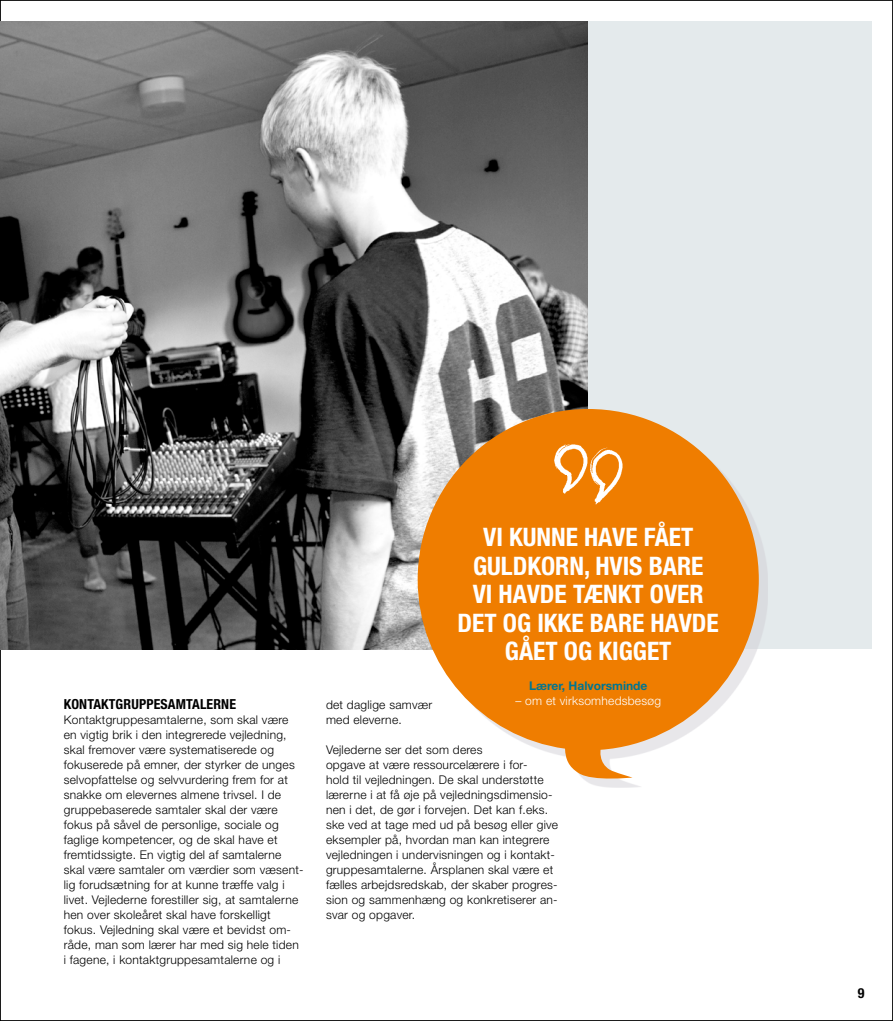
<style>
.page{position:relative;width:893px;height:1021px;background:#fff}
.page>*{position:absolute;margin:0;border:0;box-sizing:border-box;transform-origin:0 0}
.t1{font:700 condensed 25.5px/28.5px "Helvetica Neue LT Std";color:#fff;text-align:center}
.t2{font:700 condensed 13.8px "Helvetica Neue LT Std";letter-spacing:.01em;color:#000}
.t3{font:300 12px/15px "Helvetica Neue LT Std";letter-spacing:.02em;color:#000}
.t4{font:300 12px "Helvetica Neue LT Std";letter-spacing:.02em;color:#fff}
.t5{font:700 12px "Helvetica Neue LT Std";color:#007590}
</style>
<div class="page">
<img style="left:0;top:21px;width:588px;height:628px">
<div style="left:588px;top:21px;width:284px;height:628px;background:#e4eaec"></div>
<div style="left:427px;top:418px;width:341px;height:369px;background:#d1cfd5;opacity:.5"></div>
<svg style="left:418px;top:409px;width:341px;height:372px;fill:#ef7d00"></svg>
<img style="left:549px;top:439px;width:79px;height:67px">
<p class="t2" style="left:64px;top:696px;width:174px">KONTAKTGRUPPESAMTALERNE</p>
<p class="t3" style="left:64px;top:712px;width:241px">Kontaktgruppesamtalerne, som skal være en vigtig brik i den integrerede vejledning, skal fremover være systematiserede og fokuserede på emner, der styrker de unges selvopfattelse og selvvurdering frem for at snakke om elevernes almene trivsel. I de gruppebaserede samtaler skal der være fokus på såvel de personlige, sociale og faglige kompetencer, og de skal have et fremtidssigte. En vigtig del af samtalerne skal være samtaler om værdier som væsent&shy;lig forudsætning for at kunne træffe valg i livet. Vejlederne forestiller sig, at samtalerne hen over skoleåret skal have forskelligt fokus. Vejledning skal være et bevidst om&shy;råde, man som lærer har med sig hele tiden i fagene, i kontaktgruppesamtalerne og i</p>
<h1 class="t1" style="left:458px;top:522px;width:263px">VI KUNNE HAVE FÅET<br>GULDKORN, HVIS BARE<br>VI HAVDE TÆNKT OVER<br>DET OG IKKE BARE HAVDE<br>GÅET OG KIGGET</h1>
<p class="t5" style="left:529px;top:678px;width:120px">Lærer, Halvorsminde</p>
<p class="t4" style="left:515px;top:693px;width:147px">– om et virksomhedsbesøg</p>
<p class="t3" style="left:326px;top:697px;width:108px">det daglige samvær med eleverne.</p>
<p class="t3" style="left:326px;top:742px;width:234px">Vejlederne ser det som deres<br>opgave at være ressourcelærere i for-<br>hold til vejledningen. De skal understøtte lærerne i at få øje på vejledningsdimensio&shy;nen i det, de gør i forvejen. Det kan f.eks. ske ved at tage med ud på besøg eller give eksempler på, hvordan man kan integrere vejledningen i undervisningen og i kontakt&shy;gruppesamtalerne. Årsplanen skal være et fælles arbejdsredskab, der skaber progres&shy;sion og sammenhæng og konkretiserer an&shy;svar og opgaver.</p>
<p class="t2" style="left:858px;top:984px;width:8px">9</p>
</div>
